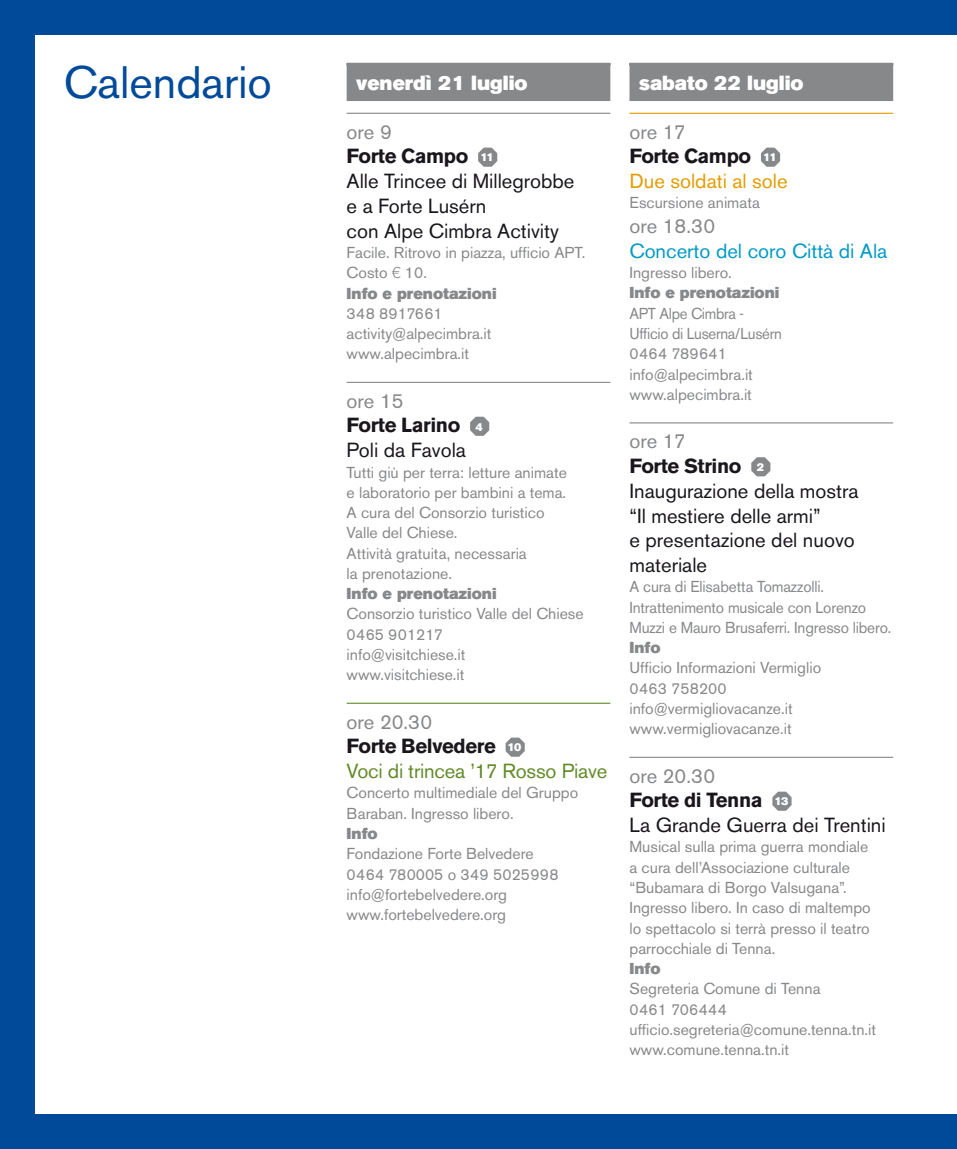
<style>
.page{position:relative;width:957px;height:1149px;background:#fff}
.page>*{position:absolute;margin:0;border:0;box-sizing:border-box;transform-origin:0 0}
.t1{font:45px "Akzidenz Grotesk BE";color:#004a99}
.t2{font:20.25px/24.8px "Akzidenz Grotesk BE";color:#1a171c}
.t3{font:20.25px/24.8px "Akzidenz Grotesk BE";letter-spacing:-.01em;color:#618b29}
.t4{font:20.25px/24.8px "Akzidenz Grotesk BE";color:#e49c00}
.t5{font:20.25px "Akzidenz Grotesk BE Super";color:#fff}
.t6{font:20.25px "Akzidenz Grotesk BE";color:#009ac6}
.t7{font:20.25px "Akzidenz Grotesk BE";color:#87888a}
.t8{font:15.75px/20.2px "Akzidenz Grotesk BE";color:#87888a}
.t9{font:15.75px/20.2px "Akzidenz Grotesk BE";color:#87888a;scale:.95 1}
.t10{font:15.75px "Akzidenz Grotesk BE Super";color:#87888a}
.s1{color:#87888a}
.s2{font-weight:700}
.s3{font-family:"Akzidenz Grotesk BE Super";font-size:11.25px;color:#fff}
.s4{font-family:"Helvetica Neue LT Pro";font-weight:300}
.s5{font-weight:700;color:#1a171c}
</style>
<div class="page">
<div style="left:0;top:0;width:957px;height:1148px;background:#004a99"></div>
<div style="left:35px;top:35px;width:922px;height:1078px;background:#fff"></div>
<div style="left:347px;top:63px;width:263px;height:38px;background:#87888a"></div>
<hr style="left:347px;top:113px;width:263px;height:1px;background:#87888a">
<hr style="left:347px;top:381px;width:263px;height:2px;background:#87888a">
<hr style="left:347px;top:702px;width:263px;height:1px;background:#618b29">
<svg style="left:478px;top:147px;width:19px;height:20px"></svg>
<svg style="left:470px;top:416px;width:19px;height:19px"></svg>
<svg style="left:505px;top:737px;width:20px;height:19px"></svg>
<div style="left:629px;top:63px;width:264px;height:38px;background:#87888a"></div>
<hr style="left:629px;top:113px;width:264px;height:1px;background:#e49c00">
<hr style="left:629px;top:422px;width:264px;height:1px;background:#87888a">
<hr style="left:629px;top:756px;width:264px;height:1px;background:#87888a">
<svg style="left:761px;top:147px;width:19px;height:20px"></svg>
<svg style="left:751px;top:457px;width:19px;height:19px"></svg>
<svg style="left:772px;top:791px;width:19px;height:19px"></svg>
<h1 class="t1" style="left:64px;top:55px;width:210px">Calendario</h1>
<p class="t5" style="left:356px;top:71px;width:173px">venerdì 21 luglio</p>
<p class="t2" style="left:347px;top:119px;width:229px"><span class="s1">ore 9<br></span><span class="s2">Forte Campo</span> <span class="s3">11<br></span>Alle Trincee di Millegrobbe e a Forte Lusérn<br>con Alpe Cimbra Activity</p>
<p class="t8" style="left:347px;top:242px;width:240px">Facile. Ritrovo in piazza, ufficio APT.<br>Costo <span class="s4">€</span> 10.</p>
<p class="t10" style="left:347px;top:284px;width:152px">Info e prenotazioni</p>
<p class="t8" style="left:347px;top:303px;width:146px">348 8917661 activity@alpecimbra.it www.alpecimbra.it</p>
<p class="t2" style="left:347px;top:388px;width:138px"><span class="s1">ore 15<br></span><span class="s2">Forte Larino</span> <span class="s3">4<br></span>Poli da Favola</p>
<p class="t8" style="left:347px;top:462px;width:222px">Tutti giù per terra: letture animate e laboratorio per bambini a tema.<br>A cura del Consorzio turistico<br>Valle del Chiese.<br>Attività gratuita, necessaria<br>la prenotazione.</p>
<p class="t10" style="left:347px;top:584px;width:152px">Info e prenotazioni</p>
<p class="t8" style="left:347px;top:603px;width:238px">Consorzio turistico Valle del Chiese<br>0465 901217<br>info@visitchiese.it www.visitchiese.it</p>
<p class="t3" style="left:347px;top:709px;width:262px"><span class="s1">ore 20.30<br></span><span class="s5">Forte Belvedere</span> <span class="s3">10<br></span>Voci di trincea ’17 Rosso Piave</p>
<p class="t8" style="left:347px;top:782px;width:233px">Concerto multimediale del Gruppo<br>Baraban. Ingresso libero.</p>
<p class="t10" style="left:347px;top:824px;width:33px">Info</p>
<p class="t8" style="left:347px;top:843px;width:213px">Fondazione Forte Belvedere<br>0464 780005 o 349 5025998 info@fortebelvedere.org www.fortebelvedere.org</p>
<p class="t5" style="left:639px;top:71px;width:166px">sabato 22 luglio</p>
<p class="t4" style="left:629px;top:119px;width:160px"><span class="s1">ore 17<br></span><span class="s5">Forte Campo</span> <span class="s3">11<br></span>Due soldati al sole</p>
<p class="t8" style="left:629px;top:193px;width:132px">Escursione animata</p>
<p class="t7" style="left:629px;top:214px;width:87px">ore 18.30</p>
<p class="t6" style="left:629px;top:239px;width:259px">Concerto del coro Città di Ala</p>
<p class="t8" style="left:629px;top:262px;width:104px">Ingresso libero.</p>
<p class="t10" style="left:629px;top:284px;width:152px">Info e prenotazioni</p>
<p class="t9" style="left:629px;top:303px;width:162px">APT Alpe Cimbra -<br>Ufficio di Luserna/Lusérn<br>0464 789641 info@alpecimbra.it www.alpecimbra.it</p>
<p class="t2" style="left:629px;top:428px;width:231px"><span class="s1">ore 17<br></span><span class="s2">Forte Strino</span> <span class="s3">2<br></span>Inaugurazione della mostra “Il mestiere delle armi”<br>e presentazione del nuovo materiale</p>
<p class="t8" style="left:629px;top:576px;width:263px">A cura di Elisabetta Tomazzolli.<br>Intrattenimento musicale con Lorenzo<br>Muzzi e Mauro Brusaferri. Ingresso libero.</p>
<p class="t10" style="left:629px;top:638px;width:33px">Info</p>
<p class="t8" style="left:629px;top:657px;width:193px">Ufficio Informazioni Vermiglio<br>0463 758200 info@vermigliovacanze.it www.vermigliovacanze.it</p>
<p class="t2" style="left:629px;top:763px;width:258px"><span class="s1">ore 20.30<br></span><span class="s2">Forte di Tenna</span> <span class="s3">13<br></span>La Grande Guerra dei Trentini</p>
<p class="t8" style="left:629px;top:836px;width:243px">Musical sulla prima guerra mondiale a cura dell’Associazione culturale “Bubamara di Borgo Valsugana”.<br>Ingresso libero. In caso di maltempo lo spettacolo si terrà presso il teatro parrocchiale di Tenna.</p>
<p class="t10" style="left:629px;top:959px;width:33px">Info</p>
<p class="t8" style="left:629px;top:978px;width:248px">Segreteria Comune di Tenna<br>0461 706444 ufficio.segreteria@comune.tenna.tn.it www.comune.tenna.tn.it</p>
</div>
